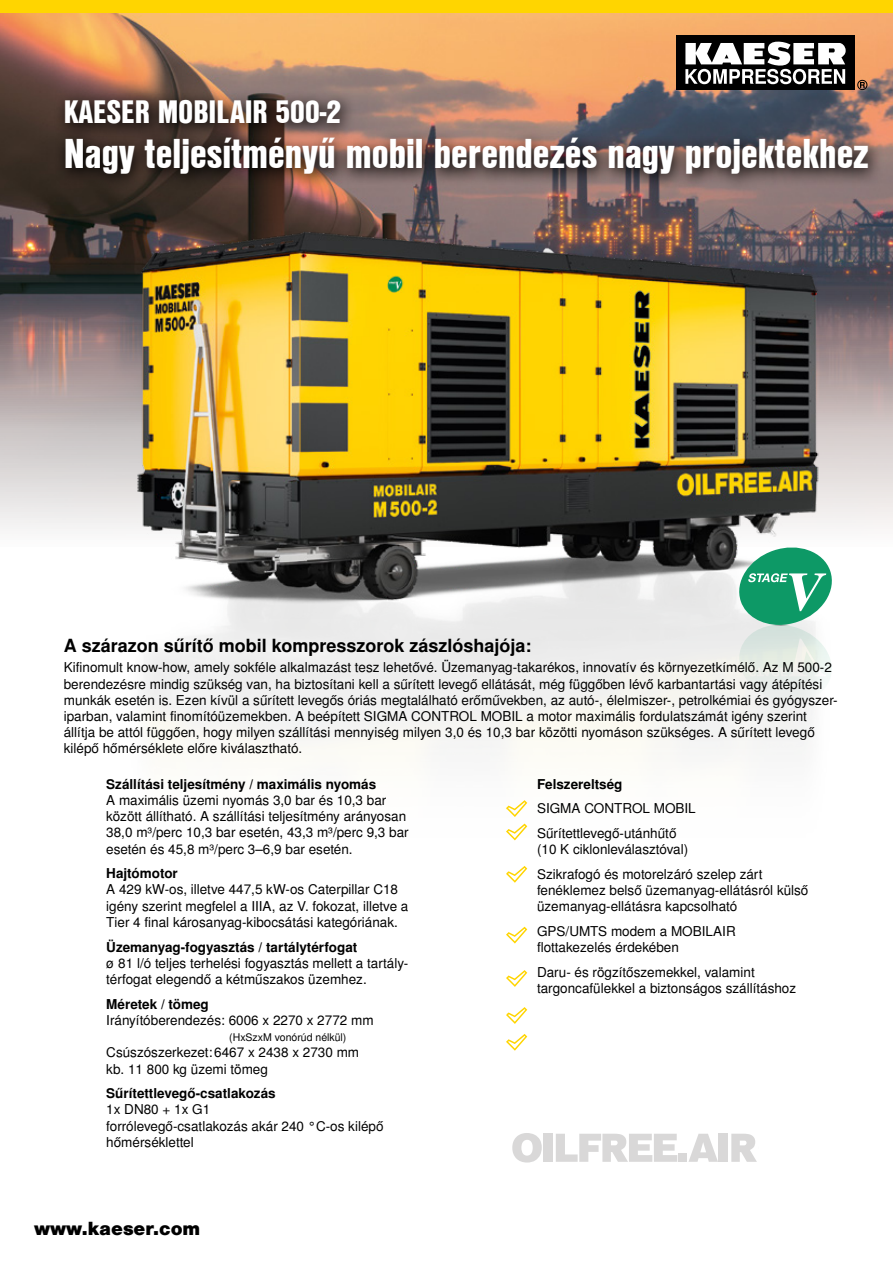
<style>
.page{position:relative;width:893px;height:1263px;background:#fff}
.page>*{position:absolute;margin:0;border:0;box-sizing:border-box;transform-origin:0 0}
.t1{font:40.5px "Nimbus San L Bla Con";color:#fff}
.t2{font:31.5px "Nimbus San L Bla Con";color:#fff}
.t3{font:700 18px "Nimbus San L";color:#000}
.t4{font:900 18px "Nimbus San L";color:#000}
.t5{font:13.5px/16.2px "Nimbus San L";color:#000}
.t6{font:700 13.5px "Nimbus San L";color:#000}
.t7{font:10.5px "Nimbus San L";color:#000}
</style>
<div class="page">
<img style="left:0;top:13px;width:893px;height:178px">
<img style="left:0;top:191px;width:893px;height:650px">
<div style="left:0;top:0;width:893px;height:13px;background:#ffd500"></div>
<div style="left:676px;top:36px;width:178px;height:54px;background:#000"></div>
<svg style="left:857px;top:80px;width:10px;height:10px"></svg>
<svg style="left:685px;top:41px;width:161px;height:43px"></svg>
<svg style="left:54px;top:127px;width:830px;height:64px"></svg>
<svg style="left:54px;top:90px;width:302px;height:51px"></svg>
<div style="left:679px;top:1154px;width:8px;height:8px;background:#d9d8d8"></div>
<div style="left:719px;top:1134px;width:9px;height:28px;background:#d9d8d8"></div>
<svg style="left:512px;top:1133px;width:30px;height:29px"></svg>
<div style="left:544px;top:1134px;width:9px;height:28px;background:#d9d8d8"></div>
<svg style="left:688px;top:1134px;width:30px;height:28px"></svg>
<svg style="left:556px;top:1134px;width:121px;height:28px"></svg>
<svg style="left:731px;top:1134px;width:26px;height:28px"></svg>
<svg style="left:506px;top:800px;width:21px;height:17px"></svg>
<svg style="left:506px;top:823px;width:21px;height:17px"></svg>
<svg style="left:506px;top:866px;width:21px;height:17px"></svg>
<svg style="left:506px;top:927px;width:21px;height:16px"></svg>
<svg style="left:506px;top:970px;width:21px;height:17px"></svg>
<svg style="left:506px;top:1007px;width:21px;height:17px"></svg>
<svg style="left:506px;top:1034px;width:21px;height:17px"></svg>
<svg style="left:734px;top:543px;width:99px;height:164px"></svg>
<h2 class="t2" style="left:64px;top:88px;width:279px">KAESER MOBILAIR 500-2</h2>
<h1 class="t1" style="left:64px;top:123px;width:806px">Nagy teljesítményű mobil berendezés nagy projektekhez</h1>
<h3 class="t3" style="left:64px;top:635px;width:469px">A szárazon sűrítő mobil kompresszorok zászlóshajója:</h3>
<p class="t5" style="left:64px;top:660px;width:775px">Kifinomult know-how, amely sokféle alkalmazást tesz lehetővé. Üzemanyag-takarékos, innovatív és környezetkímélő. Az M 500-2 berendezésre mindig szükség van, ha biztosítani kell a sűrített levegő ellátását, még függőben lévő karbantartási vagy átépítési munkák esetén is. Ezen kívül a sűrített levegős óriás megtalálható erőművekben, az autó-, élelmiszer-, petrolkémiai és gyógyszer&shy;iparban, valamint finomítóüzemekben. A beépített SIGMA CONTROL MOBIL a motor maximális fordulatszámát igény szerint állítja be attól függően, hogy milyen szállítási mennyiség milyen 3,0 és 10,3 bar közötti nyomáson szükséges. A sűrített levegő kilépő hőmérséklete előre kiválasztható.</p>
<p class="t6" style="left:106px;top:776px;width:271px">Szállítási teljesítmény / maximális nyomás</p>
<p class="t5" style="left:106px;top:792px;width:304px">A maximális üzemi nyomás 3,0 bar és 10,3 bar között állítható. A szállítási teljesítmény arányosan 38,0 m³/perc 10,3 bar esetén, 43,3 m³/perc 9,3 bar esetén és 45,8 m³/perc 3–6,9 bar esetén.</p>
<p class="t6" style="left:106px;top:865px;width:73px">Hajtómotor</p>
<p class="t5" style="left:106px;top:882px;width:304px">A 429 kW-os, illetve 447,5 kW-os Caterpillar C18 igény szerint megfelel a IIIA, az V. fokozat, illetve a<br>Tier 4 final károsanyag-kibocsátási kategóriának.</p>
<p class="t6" style="left:106px;top:939px;width:253px">Üzemanyag-fogyasztás / tartálytérfogat</p>
<p class="t5" style="left:106px;top:955px;width:304px">ø 81 l/ó teljes terhelési fogyasztás mellett a tartály&shy;térfogat elegendő a kétműszakos üzemhez.</p>
<p class="t6" style="left:106px;top:996px;width:104px">Méretek / tömeg</p>
<p class="t5" style="left:106px;top:1012px;width:269px">Irányítóberendezés: 6006 x 2270 x 2772 mm</p>
<p class="t7" style="left:229px;top:1031px;width:119px">(HxSzxM vonórúd nélkül)</p>
<p class="t5" style="left:106px;top:1045px;width:254px">Csúszószerkezet: 6467 x 2438 x 2730 mm kb. 11 800 kg üzemi tömeg</p>
<p class="t6" style="left:106px;top:1085px;width:171px">Sűrítettlevegő-csatlakozás</p>
<p class="t5" style="left:106px;top:1102px;width:279px">1x DN80 + 1x G1<br>forrólevegő-csatlakozás akár 240 °C-os kilépő hőmérséklettel</p>
<h3 class="t4" style="left:34px;top:1217px;width:168px">www.kaeser.com</h3>
<p class="t6" style="left:537px;top:776px;width:87px">Felszereltség</p>
<p class="t5" style="left:537px;top:797px;width:160px;line-height:24.8px">SIGMA CONTROL MOBIL<br>Sűrítettlevegő-utánhűtő</p>
<p class="t5" style="left:537px;top:837px;width:227px;line-height:24.8px">(10 K ciklonleválasztóval)<br>Szikrafogó és motorelzáró szelep zárt</p>
<p class="t5" style="left:537px;top:883px;width:273px">fenéklemez belső üzemanyag-ellátásról külső üzemanyag-ellátásra kapcsolható</p>
<p class="t5" style="left:537px;top:924px;width:200px">GPS/UMTS modem a MOBILAIR flottakezelés érdekében</p>
<p class="t5" style="left:537px;top:964px;width:261px">Daru- és rögzítőszemekkel, valamint targoncafülekkel a biztonságos szállításhoz</p>
</div>
